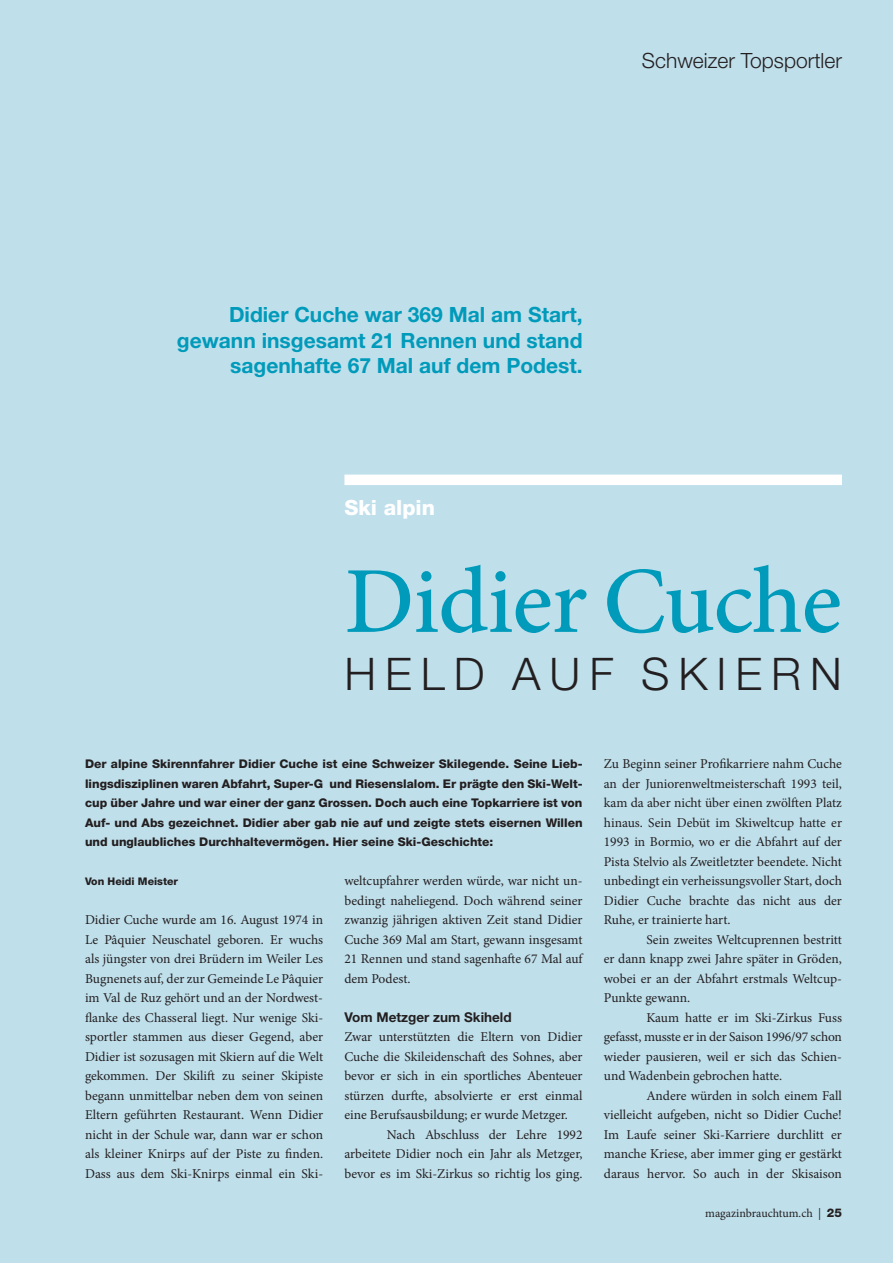
<style>
.page{position:relative;width:893px;height:1263px;background:#bfdfeb}
.page>*{position:absolute;margin:0;border:0;box-sizing:border-box;transform-origin:0 0}
.t1{font:500 94.5px "Minion Pro";letter-spacing:-.01em;color:#009aba}
.t2{font:300 45px "Helvetica Neue";letter-spacing:.2em;color:#231f20}
.t3{font:700 21px/25.2px "Helvetica Neue";color:#009aba;text-align:right}
.t4{font:300 21px "Helvetica Neue";color:#231f20}
.t5{font:800 21px "Helvetica Neue";color:#fff}
.t6{font:13.5px/19.5px "Minion Pro";color:#231f20;text-align:justify}
.t7{font:700 13.5px "Helvetica Neue";color:#231f20}
.t8{font:800 12px/19.5px "Helvetica Neue";color:#231f20;text-align:justify}
.t9{font:12px "Minion Pro";letter-spacing:-.005em;color:#231f20}
.t10{font:800 10.5px "Helvetica Neue";color:#231f20}
.s1{font-family:"Helvetica Neue";font-weight:800}
</style>
<div class="page">
<div style="left:344px;top:475px;width:498px;height:10px;background:#fff"></div>
<h3 class="t4" style="left:642px;top:47px;width:201px">Schweizer Topsportler</h3>
<h3 class="t3" style="left:177px;top:302px;width:407px">Didier Cuche war 369 Mal am Start, gewann insgesamt 21 Rennen und stand sagenhafte 67 Mal auf dem Podest.</h3>
<h3 class="t5" style="left:344px;top:495px;width:92px">Ski alpin</h3>
<h1 class="t1" style="left:344px;top:538px;width:499px">Didier Cuche</h1>
<h2 class="t2" style="left:344px;top:647px;width:491px">Hel d a uf Skiern</h2>
<p class="t8" style="left:85px;top:754px;width:499px">Der alpine Skirennfahrer Didier Cuche ist eine Schweizer Skilegende. Seine Lieb&shy;lingsdisziplinen waren Abfahrt, Super-G und Riesenslalom. Er prägte den Ski-Welt&shy;cup über Jahre und war einer der ganz Grossen. Doch auch eine Topkarriere ist von Auf- und Abs gezeichnet. Didier aber gab nie auf und zeigte stets eisernen Willen und unglaubliches Durchhaltevermögen. Hier seine Ski-Geschichte:</p>
<p class="t10" style="left:85px;top:875px;width:94px">Von Heidi Meister</p>
<p class="t6" style="left:85px;top:910px;width:240px">Didier Cuche wurde am 16. August 1974 in Le Pâquier Neuschatel geboren. Er wuchs als jüngster von drei Brüdern im Weiler Les Bugnenets auf, der zur Gemeinde Le Pâquier im Val de Ruz gehört und an der Nordwest&shy;flanke des Chasseral liegt. Nur wenige Ski&shy;sportler stammen aus dieser Gegend, aber Didier ist sozusagen mit Skiern auf die Welt gekommen. Der Skilift zu seiner Skipiste begann unmittelbar neben dem von seinen Eltern geführten Restaurant. Wenn Didier nicht in der Schule war, dann war er schon als kleiner Knirps auf der Piste zu finden.<br>Dass aus dem Ski-Knirps einmal ein Ski-</p>
<p class="t6" style="left:344px;top:871px;width:240px">weltcupfahrer werden würde, war nicht un&shy;bedingt naheliegend. Doch während seiner zwanzig jährigen aktiven Zeit stand Didier Cuche 369 Mal am Start, gewann insgesamt 21 Rennen und stand sagenhafte 67 Mal auf dem Podest.</p>
<p class="t7" style="left:344px;top:1009px;width:169px">Vom Metzger zum Skiheld</p>
<p class="t6" style="left:344px;top:1027px;width:240px">Zwar unterstützten die Eltern von Didier Cuche die Skileidenschaft des Sohnes, aber bevor er sich in ein sportliches Abenteuer stürzen durfte, absolvierte er erst einmal eine Berufsausbildung; er wurde Metzger.</p>
<p class="t6" style="left:344px;top:1125px;width:240px;text-indent:43px">Nach Abschluss der Lehre 1992 arbeitete Didier noch ein Jahr als Metzger, bevor es im Ski-Zirkus so richtig los ging.</p>
<p class="t6" style="left:604px;top:754px;width:240px">Zu Beginn seiner Profikarriere nahm Cuche an der Juniorenweltmeisterschaft 1993 teil, kam da aber nicht über einen zwölften Platz hinaus. Sein Debüt im Skiweltcup hatte er 1993 in Bormio, wo er die Abfahrt auf der Pista Stelvio als Zweitletzter beendete. Nicht unbedingt ein verheissungsvoller Start, doch Didier Cuche brachte das nicht aus der Ruhe, er trainierte hart.</p>
<p class="t6" style="left:604px;top:930px;width:240px;text-indent:43px">Sein zweites Weltcuprennen bestritt er dann knapp zwei Jahre später in Gröden, wobei er an der Abfahrt erstmals Weltcup-Punkte gewann.</p>
<p class="t6" style="left:604px;top:1008px;width:240px;text-indent:43px">Kaum hatte er im Ski-Zirkus Fuss gefasst, musste er in der Saison 1996/97 schon wieder pausieren, weil er sich das Schien&shy;und Wadenbein gebrochen hatte.</p>
<p class="t6" style="left:604px;top:1086px;width:240px;text-indent:43px">Andere würden in solch einem Fall vielleicht aufgeben, nicht so Didier Cuche!<br>Im Laufe seiner Ski-Karriere durchlitt er manche Kriese, aber immer ging er gestärkt daraus hervor. So auch in der Skisaison</p>
<p class="t9" style="left:705px;top:1205px;width:138px">magazinbrauchtum.ch | <span class="s1">25</span></p>
</div>
